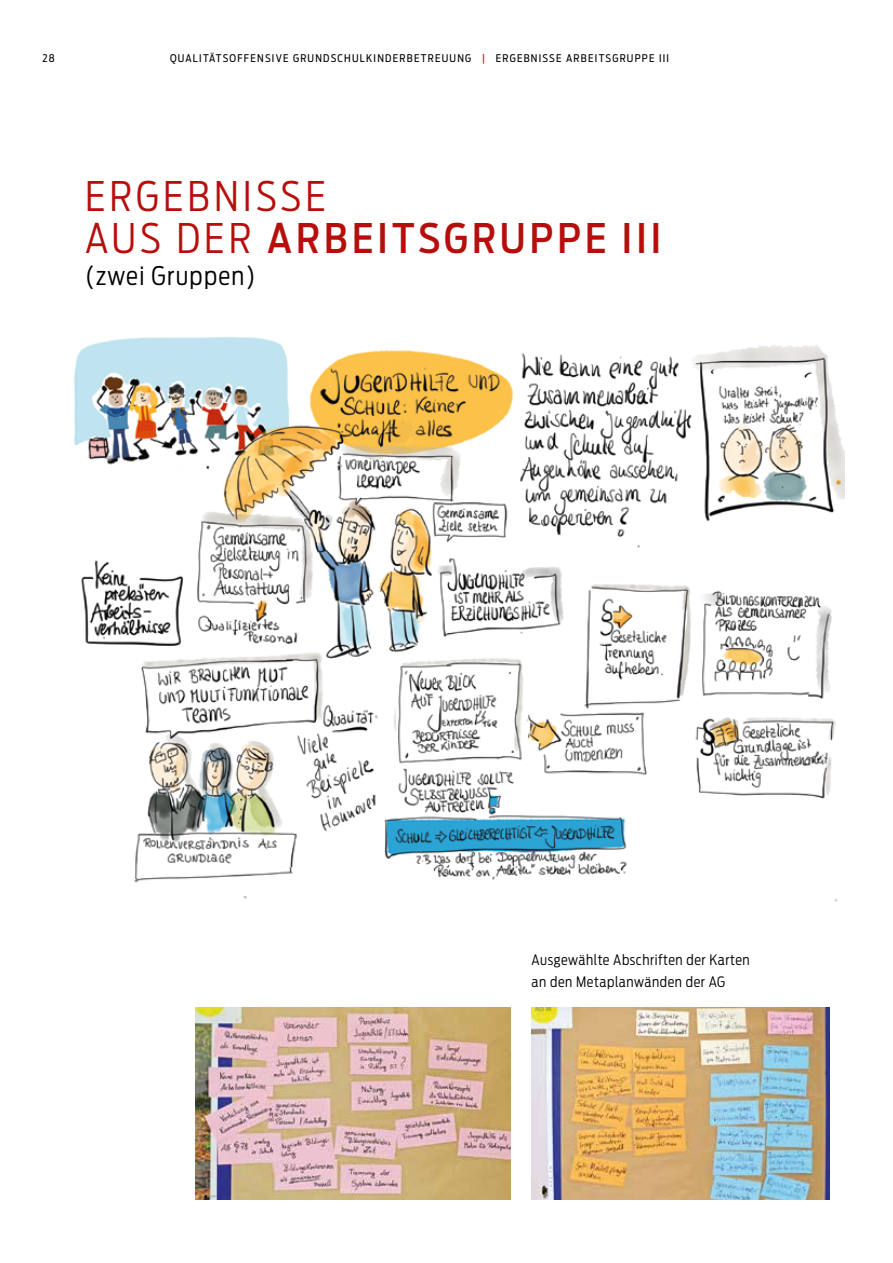
<style>
.page{position:relative;width:893px;height:1263px;background:#fff}
.page>*{position:absolute;margin:0;border:0;box-sizing:border-box;transform-origin:0 0}
.t1{font:300 40.5px/42px "Antenna Cond";letter-spacing:.1em;color:#b70e0c}
.t2{font:300 25.5px "Antenna Cond";letter-spacing:.05em;color:#000}
.t3{font:300 14.25px/21.3px "Antenna Cond";letter-spacing:.04em;color:#000}
.t4{font:10.5px "Antenna Cond";letter-spacing:.12em;color:#000}
.s1{color:#e30613}
.s2{font-weight:500}
</style>
<div class="page">
<img style="left:74px;top:337px;width:771px;height:565px">
<img style="left:531px;top:1008px;width:298px;height:191px">
<img style="left:196px;top:1008px;width:314px;height:191px">
<p class="t4" style="left:43px;top:52px;width:14px">28</p>
<p class="t4" style="left:170px;top:52px;width:501px">QUALITÄTSOFFENSIVE GRUNDSCHULKINDERBETREUUNG <span class="s1">|</span> ERGEBNISSE ARBEITSGRUPPE III</p>
<h1 class="t1" style="left:85px;top:175px;width:578px">ERGEBNISSE<br>AUS DER <span class="s2">ARBEITSGRUPPE III</span></h1>
<h2 class="t2" style="left:85px;top:261px;width:172px">(zwei Gruppen)</h2>
<h3 class="t3" style="left:531px;top:949px;width:220px">Ausgewählte Abschriften der Karten an den Metaplanwänden der AG</h3>
</div>
